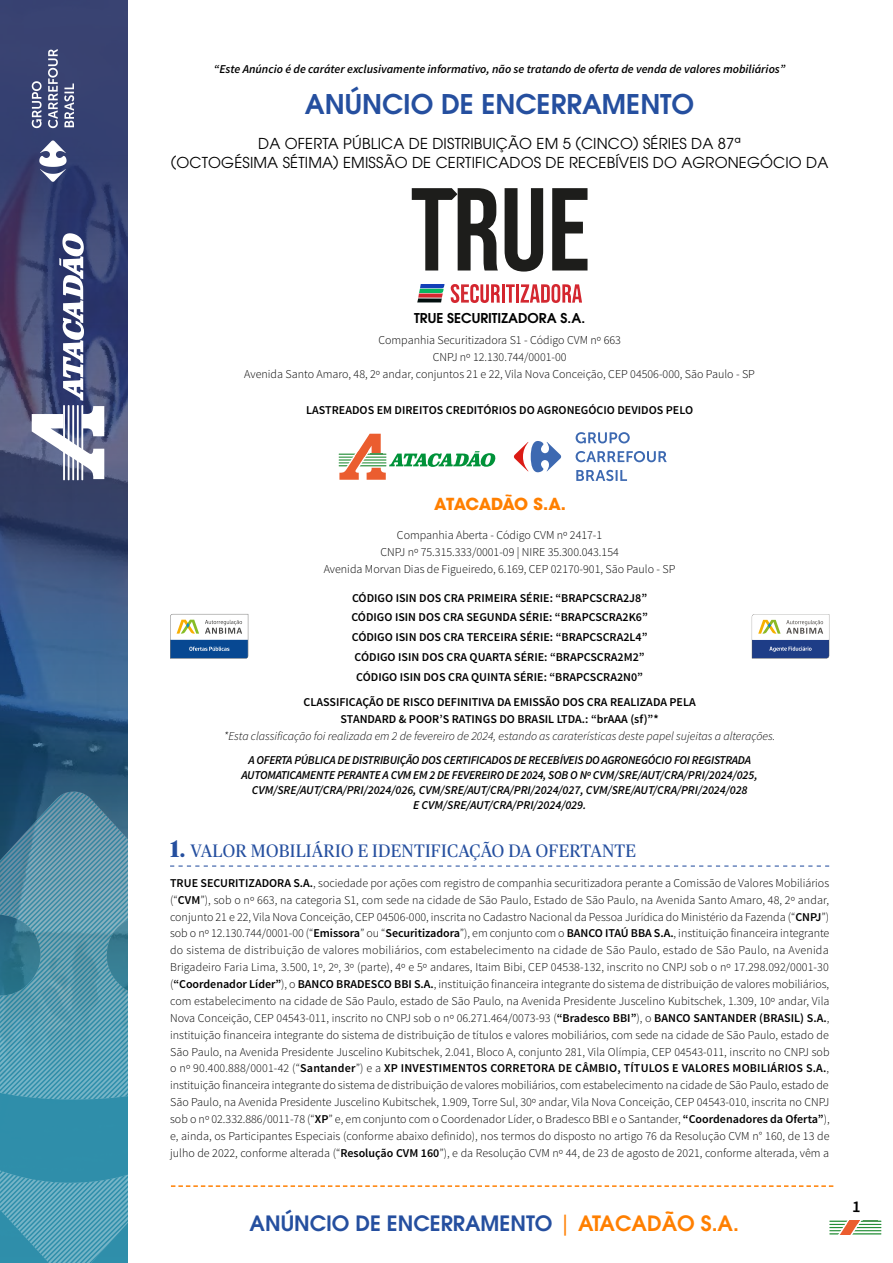
<style>
.page{position:relative;width:893px;height:1263px;background:#fff}
.page>*{position:absolute;margin:0;border:0;box-sizing:border-box;transform-origin:0 0}
.t1{font:600 27px "ITC Avant Garde Pro";color:#254f9f}
.t2{font:600 21px "ITC Avant Garde Pro";color:#254f9f}
.t3{font:18px "Publico";letter-spacing:.015em;color:#254f9f}
.t4{font:700 16.5px "ITC Avant Garde Pro";letter-spacing:-.04em;color:#ff7f00}
.t5{font:15px/18.3px "ITC Avant Garde Pro";letter-spacing:.01em;color:#000;text-align:center}
.t6{font:600 13.5px "ITC Avant Garde Pro";color:#000}
.t7{font:300 12px/16.8px "Source Sans Pro";color:#000;text-align:center}
.t8{font:italic 600 12px/15.1px "Source Sans Pro";letter-spacing:-.005em;color:#000;text-align:center}
.t9{font:600 12px/19.8px "Source Sans Pro";color:#000;text-align:center}
.t10{font:italic 300 12px "Source Sans Pro";color:#000}
.s1{font-weight:700;font-size:24px}
.s2{font-weight:600}
.s3{font-weight:400;color:#ff7f00}
.s4{color:#ff7f00}
</style>
<div class="page">
<svg style="left:171px;top:1185px;width:662px;height:2px"></svg>
<svg style="left:829px;top:1221px;width:53px;height:14px"></svg>
<img style="left:0;top:0;width:128px;height:792px">
<svg style="left:0;top:792px;width:128px;height:471px;background:#4c93aa"></svg>
<hr style="left:68px;top:405px;width:2px;height:75px;background:#fff">
<hr style="left:72px;top:405px;width:2px;height:75px;background:#fff">
<hr style="left:77px;top:405px;width:2px;height:75px;background:#fff">
<hr style="left:81px;top:405px;width:2px;height:75px;background:#fff">
<hr style="left:63px;top:405px;width:2px;height:75px;background:#fff">
<svg style="left:32px;top:233px;width:72px;height:246px"></svg>
<svg style="left:64px;top:83px;width:10px;height:44px"></svg>
<svg style="left:48px;top:49px;width:10px;height:79px"></svg>
<svg style="left:32px;top:81px;width:10px;height:47px"></svg>
<svg style="left:39px;top:140px;width:28px;height:42px"></svg>
<svg style="left:170px;top:865px;width:659px;height:1px"></svg>
<svg style="left:417px;top:284px;width:165px;height:19px"></svg>
<svg style="left:412px;top:188px;width:86px;height:82px"></svg>
<svg style="left:505px;top:188px;width:38px;height:84px"></svg>
<svg style="left:552px;top:188px;width:35px;height:82px"></svg>
<svg style="left:338px;top:433px;width:158px;height:47px"></svg>
<svg style="left:576px;top:470px;width:51px;height:11px"></svg>
<svg style="left:576px;top:451px;width:91px;height:11px"></svg>
<svg style="left:576px;top:432px;width:54px;height:11px"></svg>
<svg style="left:514px;top:441px;width:47px;height:31px"></svg>
<svg style="left:752px;top:614px;width:77px;height:44px"></svg>
<svg style="left:170px;top:614px;width:78px;height:45px"></svg>
<p class="t8" style="left:214px;top:61px;width:573px">“Este Anúncio é de caráter exclusivamente informativo, não se tratando de oferta de venda de valores mobiliários”</p>
<h1 class="t1" style="left:305px;top:86px;width:391px">ANÚNCIO DE ENCERRAMENTO</h1>
<p class="t5" style="left:171px;top:135px;width:659px">DA OFERTA PÚBLICA DE DISTRIBUIÇÃO EM 5 (CINCO) SÉRIES DA 87ª<br>(OCTOGÉSIMA SÉTIMA) EMISSÃO DE CERTIFICADOS DE RECEBÍVEIS DO AGRONEGÓCIO DA</p>
<p class="t6" style="left:414px;top:309px;width:172px">TRUE SECURITIZADORA S.A.</p>
<p class="t7" style="left:244px;top:332px;width:512px">Companhia Securitizadora S1 - Código CVM nº 663<br>CNPJ nº 12.130.744/0001-00<br>Avenida Santo Amaro, 48, 2º andar, conjuntos 21 e 22, Vila Nova Conceição, CEP 04506-000, São Paulo - SP</p>
<p class="t9" style="left:306px;top:400px;width:388px">LASTREADOS EM DIREITOS CREDITÓRIOS DO AGRONEGÓCIO DEVIDOS PELO</p>
<h3 class="t4" style="left:434px;top:493px;width:134px">ATACADÃO S.A.</h3>
<p class="t7" style="left:324px;top:527px;width:353px">Companhia Aberta - Código CVM nº 2417-1<br>CNPJ nº 75.315.333/0001-09 | NIRE 35.300.043.154<br>Avenida Morvan Dias de Figueiredo, 6.169, CEP 02170-901, São Paulo - SP</p>
<p class="t9" style="left:351px;top:588px;width:298px">CÓDIGO ISIN DOS CRA PRIMEIRA SÉRIE: “BRAPCSCRA2J8” CÓDIGO ISIN DOS CRA SEGUNDA SÉRIE: “BRAPCSCRA2K6” CÓDIGO ISIN DOS CRA TERCEIRA SÉRIE: “BRAPCSCRA2L4” CÓDIGO ISIN DOS CRA QUARTA SÉRIE: “BRAPCSCRA2M2” CÓDIGO ISIN DOS CRA QUINTA SÉRIE: “BRAPCSCRA2N0”</p>
<p class="t9" style="left:303px;top:694px;width:394px;line-height:16.8px">CLASSIFICAÇÃO DE RISCO DEFINITIVA DA EMISSÃO DOS CRA REALIZADA PELA<br>STANDARD &amp; POOR’S RATINGS DO BRASIL LTDA.: “brAAA (sf)”*</p>
<p class="t10" style="left:224px;top:729px;width:553px">*Esta classificação foi realizada em 2 de fevereiro de 2024, estando as caraterísticas deste papel sujeitas a alterações.</p>
<p class="t8" style="left:242px;top:752px;width:517px">A OFERTA PÚBLICA DE DISTRIBUIÇÃO DOS CERTIFICADOS DE RECEBÍVEIS DO AGRONEGÓCIO FOI REGISTRADA AUTOMATICAMENTE PERANTE A CVM EM 2 DE FEVEREIRO DE 2024, SOB O Nº CVM/SRE/AUT/CRA/PRI/2024/025, CVM/SRE/AUT/CRA/PRI/2024/026, CVM/SRE/AUT/CRA/PRI/2024/027, CVM/SRE/AUT/CRA/PRI/2024/028<br>E CVM/SRE/AUT/CRA/PRI/2024/029.</p>
<h3 class="t3" style="left:170px;top:840px;width:467px"><span class="s1">1.</span> VALOR MOBILIÁRIO E IDENTIFICAÇÃO DA OFERTANTE</h3>
<p class="t7" style="left:170px;top:874px;width:661px;text-align:justify"><span class="s2">TRUE SECURITIZADORA S.A.</span>, sociedade por ações com registro de companhia securitizadora perante a Comissão de Valores Mobiliários (“<span class="s2">CVM</span>”), sob o nº 663, na categoria S1, com sede na cidade de São Paulo, Estado de São Paulo, na Avenida Santo Amaro, 48, 2º andar, conjunto 21 e 22, Vila Nova Conceição, CEP 04506-000, inscrita no Cadastro Nacional da Pessoa Jurídica do Ministério da Fazenda (“<span class="s2">CNPJ</span>”) sob o nº 12.130.744/0001-00 (“<span class="s2">Emissora</span>” ou “<span class="s2">Securitizadora</span>”), em conjunto com o <span class="s2">BANCO ITAÚ BBA S.A.</span>, instituição financeira integrante do sistema de distribuição de valores mobiliários, com estabelecimento na cidade de São Paulo, estado de São Paulo, na Avenida Brigadeiro Faria Lima, 3.500, 1º, 2º, 3º (parte), 4º e 5º andares, Itaim Bibi, CEP 04538-132, inscrito no CNPJ sob o nº 17.298.092/0001-30 (<span class="s2">“Coordenador Líder”</span>), o <span class="s2">BANCO BRADESCO BBI S.A.</span>, instituição financeira integrante do sistema de distribuição de valores mobiliários, com estabelecimento na cidade de São Paulo, estado de São Paulo, na Avenida Presidente Juscelino Kubitschek, 1.309, 10º andar, Vila Nova Conceição, CEP 04543-011, inscrito no CNPJ sob o nº 06.271.464/0073-93 (<span class="s2">“Bradesco BBI”</span>), o <span class="s2">BANCO SANTANDER (BRASIL) S.A.</span>, instituição financeira integrante do sistema de distribuição de títulos e valores mobiliários, com sede na cidade de São Paulo, estado de São Paulo, na Avenida Presidente Juscelino Kubitschek, 2.041, Bloco A, conjunto 281, Vila Olímpia, CEP 04543-011, inscrito no CNPJ sob o nº 90.400.888/0001-42 (“<span class="s2">Santander</span>”) e a <span class="s2">XP INVESTIMENTOS CORRETORA DE CÂMBIO, TÍTULOS E VALORES MOBILIÁRIOS S.A.</span>, instituição financeira integrante do sistema de distribuição de valores mobiliários, com estabelecimento na cidade de São Paulo, estado de São Paulo, na Avenida Presidente Juscelino Kubitschek, 1.909, Torre Sul, 30º andar, Vila Nova Conceição, CEP 04543-010, inscrita no CNPJ sob o nº 02.332.886/0011-78 (“<span class="s2">XP</span>” e, em conjunto com o Coordenador Líder, o Bradesco BBI e o Santander, <span class="s2">“Coordenadores da Oferta”</span>), e, ainda, os Participantes Especiais (conforme abaixo definido), nos termos do disposto no artigo 76 da Resolução CVM n° 160, de 13 de julho de 2022, conforme alterada (“<span class="s2">Resolução CVM 160</span>”), e da Resolução CVM nº 44, de 23 de agosto de 2021, conforme alterada, vêm a</p>
<h2 class="t2" style="left:250px;top:1209px;width:491px">ANÚNCIO DE ENCERRAMENTO <span class="s3">|</span> <span class="s4">ATACADÃO S.A.</span></h2>
</div>
